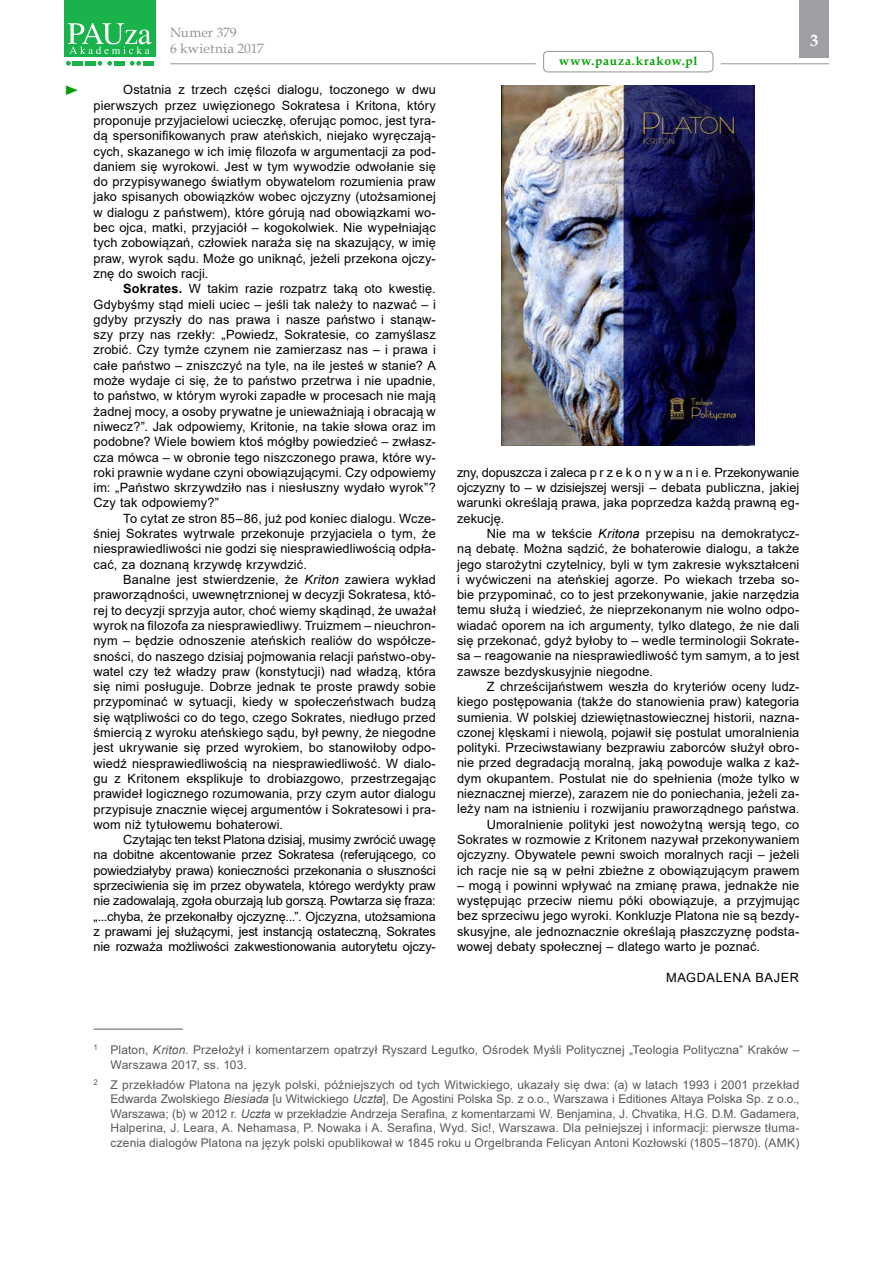
<style>
.page{position:relative;width:893px;height:1263px;background:#fff}
.page>*{position:absolute;margin:0;border:0;box-sizing:border-box;transform-origin:0 0}
.t1{font:700 16.5px "Book Antiqua";color:#fff}
.t2{font:13.5px/16.2px "Book Antiqua";letter-spacing:.005em;color:#939598}
.t3{font:13.5px "Times New Roman";color:#00a000;scale:1.22 1}
.t4{font:12.75px/15.3px "Arial";letter-spacing:.01em;color:#000;text-align:justify}
.t5{font:12.75px "Arial";letter-spacing:.05em;color:#000}
.t6{font:12px/14.4px "Arial";letter-spacing:.01em;color:#58595b}
.t7{font:700 12px "Book Antiqua";letter-spacing:.07em;color:#00a000}
.s1{font-weight:700}
.s2{font-style:italic}
</style>
<div class="page">
<div style="left:799px;top:0;width:30px;height:57px;background:#9d9fa2"></div>
<svg style="left:66px;top:61px;width:5px;height:5px"></svg>
<svg style="left:97px;top:61px;width:15px;height:5px"></svg>
<svg style="left:130px;top:61px;width:11px;height:5px"></svg>
<div style="left:73px;top:61px;width:10px;height:5px;background:#19b24b"></div>
<div style="left:85px;top:61px;width:11px;height:5px;background:#19b24b"></div>
<div style="left:114px;top:61px;width:11px;height:5px;background:#19b24b"></div>
<div style="left:143px;top:61px;width:11px;height:5px;background:#19b24b"></div>
<div style="left:64px;top:0;width:92px;height:56px;background:#19b24b"></div>
<svg style="left:68px;top:23px;width:83px;height:31px"></svg>
<hr style="left:170px;top:63px;width:366px;height:1px;background:#939598">
<div style="left:543px;top:51px;width:170px;height:21px;border:1px solid #939598;border-radius:4px"></div>
<hr style="left:721px;top:63px;width:108px;height:1px;background:#939598">
<hr style="left:94px;top:1029px;width:89px;height:1px;background:#58595b">
<img style="left:501px;top:85px;width:254px;height:360px">
<p class="t3" style="left:64px;top:81px;width:15px">►</p>
<p class="t2" style="left:170px;top:24px;width:95px">Numer 379<br>6 kwietnia 2017</p>
<p class="t1" style="left:810px;top:30px;width:10px">3</p>
<p class="t7" style="left:559px;top:53px;width:140px">www.pauza.krakow.pl</p>
<p class="t4" style="left:94px;top:82px;width:344px;text-indent:30px">Ostatnia z trzech części dialogu, toczonego w dwu pierwszych przez uwięzionego Sokratesa i Kritona, który proponuje przyjacielowi ucieczkę, oferując pomoc, jest tyra&shy;dą spersonifikowanych praw ateńskich, niejako wyręczają&shy;cych, skazanego w ich imię filozofa w argumentacji za pod&shy;daniem się wyrokowi. Jest w tym wywodzie odwołanie się do przypisywanego światłym obywatelom rozumienia praw jako spisanych obowiązków wobec ojczyzny (utożsamionej w dialogu z państwem), które górują nad obowiązkami wo&shy;bec ojca, matki, przyjaciół – kogokolwiek. Nie wypełniając tych zobowiązań, człowiek naraża się na skazujący, w imię praw, wyrok sądu. Może go uniknąć, jeżeli przekona ojczy&shy;znę do swoich racji.</p>
<p class="t4" style="left:94px;top:281px;width:344px;text-indent:30px"><span class="s1">Sokrates.</span> W takim razie rozpatrz taką oto kwestię.<br>Gdybyśmy stąd mieli uciec – jeśli tak należy to nazwać – i gdyby przyszły do nas prawa i nasze państwo i stanąw&shy;szy przy nas rzekły: „Powiedz, Sokratesie, co zamyślasz zrobić. Czy tymże czynem nie zamierzasz nas – i prawa i całe państwo – zniszczyć na tyle, na ile jesteś w stanie? A może wydaje ci się, że to państwo przetrwa i nie upadnie, to państwo, w którym wyroki zapadłe w procesach nie mają żadnej mocy, a osoby prywatne je unieważniają i obracają w niwecz?”. Jak odpowiemy, Kritonie, na takie słowa oraz im podobne? Wiele bowiem ktoś mógłby powiedzieć – zwłasz&shy;cza mówca – w obronie tego niszczonego prawa, które wy&shy;roki prawnie wydane czyni obowiązującymi. Czy odpowiemy im: „Państwo skrzywdziło nas i niesłuszny wydało wyrok”?<br>Czy tak odpowiemy?”</p>
<p class="t4" style="left:94px;top:511px;width:344px;text-indent:30px">To cytat ze stron 85–86, już pod koniec dialogu. Wcze&shy;śniej Sokrates wytrwale przekonuje przyjaciela o tym, że niesprawiedliwości nie godzi się niesprawiedliwością odpła&shy;cać, za doznaną krzywdę krzywdzić.</p>
<p class="t4" style="left:94px;top:572px;width:344px;text-indent:30px">Banalne jest stwierdzenie, że <span class="s2">Kriton</span> zawiera wykład praworządności, uwewnętrznionej w decyzji Sokratesa, któ&shy;rej to decyzji sprzyja autor, choć wiemy skądinąd, że uważał wyrok na filozofa za niesprawiedliwy. Truizmem – nieuchron&shy;nym – będzie odnoszenie ateńskich realiów do współcze&shy;sności, do naszego dzisiaj pojmowania relacji państwo-oby&shy;watel czy też władzy praw (konstytucji) nad władzą, która się nimi posługuje. Dobrze jednak te proste prawdy sobie przypominać w sytuacji, kiedy w społeczeństwach budzą się wątpliwości co do tego, czego Sokrates, niedługo przed śmiercią z wyroku ateńskiego sądu, był pewny, że niegodne jest ukrywanie się przed wyrokiem, bo stanowiłoby odpo&shy;wiedź niesprawiedliwością na niesprawiedliwość. W dialo&shy;gu z Kritonem eksplikuje to drobiazgowo, przestrzegając prawideł logicznego rozumowania, przy czym autor dialogu przypisuje znacznie więcej argumentów i Sokratesowi i pra&shy;wom niż tytułowemu bohaterowi.</p>
<p class="t4" style="left:94px;top:832px;width:344px;text-indent:30px">Czytając ten tekst Platona dzisiaj, musimy zwrócić uwagę na dobitne akcentowanie przez Sokratesa (referującego, co powiedziałyby prawa) konieczności przekonania o słuszności sprzeciwienia się im przez obywatela, którego werdykty praw nie zadowalają, zgoła oburzają lub gorszą. Powtarza się fraza: „...chyba, że przekonałby ojczyznę...”. Ojczyzna, utożsamiona z prawami jej służącymi, jest instancją ostateczną, Sokrates nie rozważa możliwości zakwestionowania autorytetu ojczy-</p>
<p class="t4" style="left:457px;top:464px;width:344px">zny, dopuszcza i zaleca p r z e k o n y w a n i e. Przekonywanie ojczyzny to – w dzisiejszej wersji – debata publiczna, jakiej warunki określają prawa, jaka poprzedza każdą prawną eg&shy;zekucję.</p>
<p class="t4" style="left:457px;top:526px;width:344px;text-indent:30px">Nie ma w tekście <span class="s2">Kritona</span> przepisu na demokratycz&shy;ną debatę. Można sądzić, że bohaterowie dialogu, a także jego starożytni czytelnicy, byli w tym zakresie wykształceni i wyćwiczeni na ateńskiej agorze. Po wiekach trzeba so&shy;bie przypominać, co to jest przekonywanie, jakie narzędzia temu służą i wiedzieć, że nieprzekonanym nie wolno odpo&shy;wiadać oporem na ich argumenty, tylko dlatego, że nie dali się przekonać, gdyż byłoby to – wedle terminologii Sokrate&shy;sa – reagowanie na niesprawiedliwość tym samym, a to jest zawsze bezdyskusyjnie niegodne.</p>
<p class="t4" style="left:457px;top:679px;width:344px;text-align:right">Z chrześcijaństwem weszła do kryteriów oceny ludz&shy;kiego postępowania (także do stanowienia praw) kategoria sumienia. W polskiej dziewiętnastowiecznej historii, nazna&shy;czonej klęskami i niewolą, pojawił się postulat umoralnienia polityki. Przeciwstawiany bezprawiu zaborców służył obro&shy;nie przed degradacją moralną, jaką powoduje walka z każ&shy;dym okupantem. Postulat nie do spełnienia (może tylko w nieznacznej mierze), zarazem nie do poniechania, jeżeli za&shy;leży nam na istnieniu i rozwijaniu praworządnego państwa.<br>Umoralnienie polityki jest nowożytną wersją tego, co Sokrates w rozmowie z Kritonem nazywał przekonywaniem ojczyzny. Obywatele pewni swoich moralnych racji – jeżeli ich racje nie są w pełni zbieżne z obowiązującym prawem</p>
<p class="t4" style="left:457px;top:878px;width:344px">– mogą i powinni wpływać na zmianę prawa, jednakże nie występując przeciw niemu póki obowiązuje, a przyjmując bez sprzeciwu jego wyroki. Konkluzje Platona nie są bezdy&shy;skusyjne, ale jednoznacznie określają płaszczyznę podsta&shy;wowej debaty społecznej – dlatego warto je poznać.</p>
<p class="t5" style="left:666px;top:968px;width:135px">MAGDALENA BAJER</p>
<p class="t6" style="left:111px;top:1043px;width:690px;text-indent:-17px"><sup>1</sup> Platon, <span class="s2">Kriton</span>. Przełożył i komentarzem opatrzył Ryszard Legutko, Ośrodek Myśli Politycznej „Teologia Polityczna” Kraków –<br>Warszawa 2017, ss. 103.</p>
<p class="t6" style="left:111px;top:1077px;width:690px;text-align:justify;text-indent:-17px"><sup>2</sup> Z przekładów Platona na język polski, późniejszych od tych Witwickiego, ukazały się dwa: (a) w latach 1993 i 2001 przekład Edwarda Zwolskiego <span class="s2">Biesiada</span> [u Witwickiego <span class="s2">Uczta</span>], De Agostini Polska Sp. z o.o., Warszawa i Editiones Altaya Polska Sp. z o.o., Warszawa; (b) w 2012 r. <span class="s2">Uczta</span> w przekładzie Andrzeja Serafina, z komentarzami W. Benjamina, J. Chvatika, H.G. D.M. Gadamera, Halperina, J. Leara, A. Nehamasa, P. Nowaka i A. Serafina, Wyd. Sic!, Warszawa. Dla pełniejszej i informacji: pierwsze tłuma&shy;czenia dialogów Platona na język polski opublikował w 1845 roku u Orgelbranda Felicyan Antoni Kozłowski (1805–1870). (AMK)</p>
</div>
